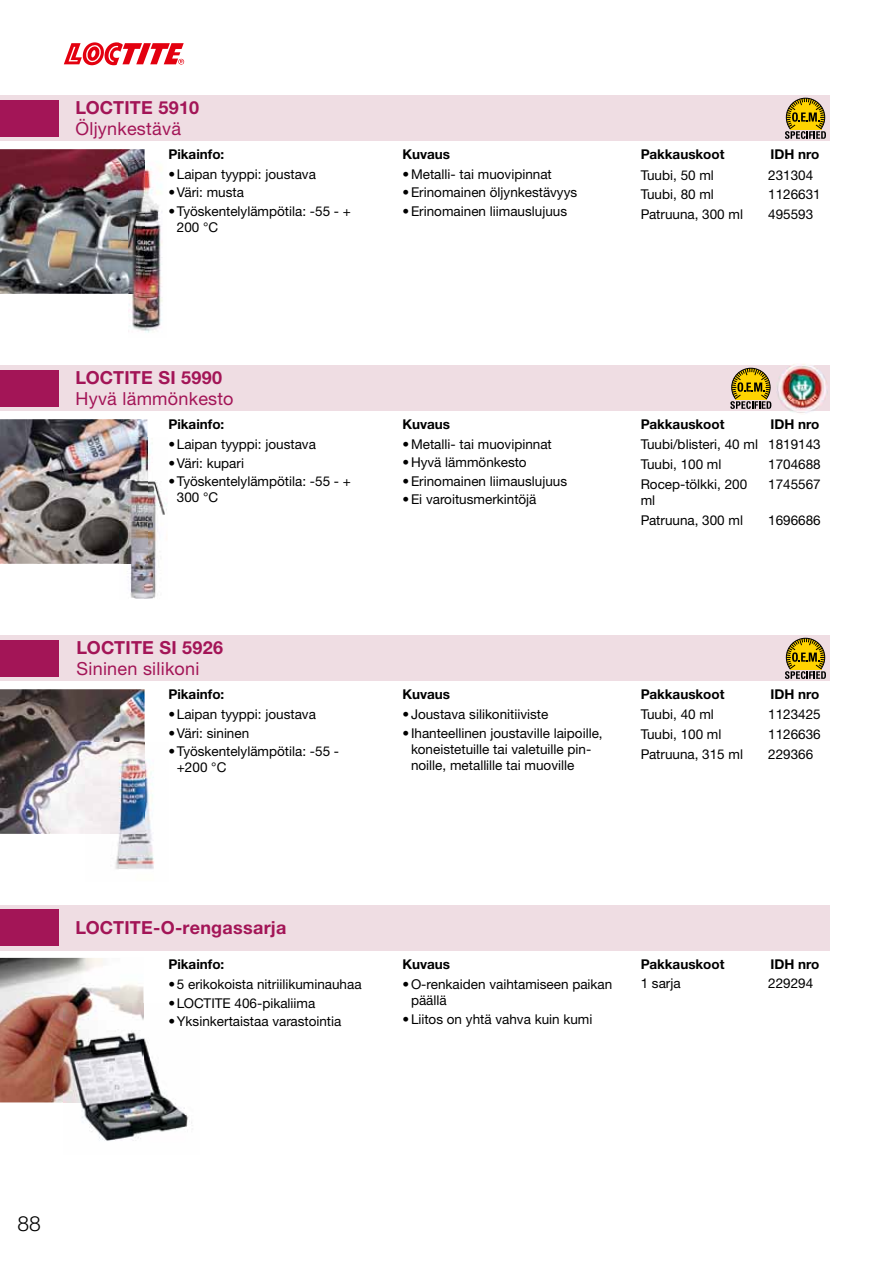
<style>
.page{position:relative;width:893px;height:1263px;background:#fff}
.page>*{position:absolute;margin:0;border:0;box-sizing:border-box;transform-origin:0 0}
.t1{font:300 21px "Helvetica Neue LTW1 G";color:#000}
.t2{font:700 18px "Helvetica Neue LTW1 G";letter-spacing:.015em;color:#a31557}
.t3{font:18px "Helvetica Neue LTW1 G";letter-spacing:.015em;color:#a31557}
.t4{font:13.5px/16.2px "Helvetica Neue LTW1 G";color:#000}
.t5{font:700 13.5px "Helvetica Neue LTW1 G";color:#000}
</style>
<div class="page">
<div style="left:0;top:905px;width:829px;height:45px;background:#efdde3"></div>
<div style="left:0;top:910px;width:59px;height:36px;background:#a31557"></div>
<img style="left:0;top:958px;width:144px;height:144px">
<img style="left:64px;top:1038px;width:128px;height:103px">
<img style="left:64px;top:1004px;width:80px;height:98px">
<div style="left:0;top:96px;width:829px;height:45px;background:#efdde3"></div>
<div style="left:0;top:636px;width:829px;height:45px;background:#efdde3"></div>
<div style="left:0;top:640px;width:59px;height:36px;background:#a31557"></div>
<div style="left:0;top:366px;width:829px;height:45px;background:#efdde3"></div>
<div style="left:0;top:370px;width:59px;height:36px;background:#a31557"></div>
<div style="left:0;top:100px;width:59px;height:36px;background:#a31557"></div>
<img style="left:0;top:689px;width:145px;height:145px">
<img style="left:115px;top:760px;width:39px;height:109px">
<img style="left:85px;top:743px;width:60px;height:91px">
<img style="left:0;top:149px;width:145px;height:145px">
<img style="left:128px;top:161px;width:35px;height:172px">
<img style="left:128px;top:161px;width:17px;height:133px">
<svg style="left:785px;top:98px;width:41px;height:41px"></svg>
<svg style="left:785px;top:638px;width:41px;height:41px"></svg>
<img style="left:777px;top:366px;width:43px;height:45px">
<svg style="left:730px;top:368px;width:41px;height:41px"></svg>
<svg style="left:64px;top:42px;width:120px;height:23px"></svg>
<img style="left:0;top:419px;width:147px;height:145px">
<img style="left:130px;top:437px;width:37px;height:162px">
<img style="left:119px;top:437px;width:28px;height:127px">
<h2 class="t2" style="left:75px;top:97px;width:125px">LOCTITE 5910</h2>
<h2 class="t3" style="left:75px;top:118px;width:107px">Öljynkestävä</h2>
<p class="t5" style="left:168px;top:146px;width:57px">Pikainfo:</p>
<p class="t4" style="left:168px;top:166px;width:149px">• Laipan tyyppi: joustava</p>
<p class="t4" style="left:168px;top:184px;width:77px">• Väri: musta</p>
<p class="t4" style="left:177px;top:203px;width:176px;text-indent:-9px">• Työskentelylämpötila: -55 - +<br>200 °C</p>
<p class="t5" style="left:403px;top:146px;width:49px">Kuvaus</p>
<p class="t4" style="left:403px;top:166px;width:151px">• Metalli- tai muovipinnat</p>
<p class="t4" style="left:403px;top:184px;width:176px">• Erinomainen öljynkestävyys</p>
<p class="t4" style="left:403px;top:203px;width:166px">• Erinomainen liimauslujuus</p>
<p class="t5" style="left:641px;top:146px;width:85px">Pakkauskoot</p>
<p class="t5" style="left:770px;top:146px;width:51px">IDH nro</p>
<p class="t4" style="left:641px;top:166px;width:75px">Tuubi, 50 ml</p>
<p class="t4" style="left:768px;top:166px;width:47px">231304</p>
<p class="t4" style="left:641px;top:186px;width:75px">Tuubi, 80 ml</p>
<p class="t4" style="left:768px;top:186px;width:54px">1126631</p>
<p class="t4" style="left:641px;top:206px;width:104px">Patruuna, 300 ml</p>
<p class="t4" style="left:768px;top:206px;width:47px">495593</p>
<h2 class="t2" style="left:75px;top:367px;width:148px">LOCTITE SI 5990</h2>
<h2 class="t3" style="left:75px;top:388px;width:160px">Hyvä lämmönkesto</h2>
<p class="t5" style="left:168px;top:416px;width:57px">Pikainfo:</p>
<p class="t4" style="left:168px;top:436px;width:149px">• Laipan tyyppi: joustava</p>
<p class="t4" style="left:168px;top:454px;width:77px">• Väri: kupari</p>
<p class="t4" style="left:177px;top:473px;width:176px;text-indent:-9px">• Työskentelylämpötila: -55 - +<br>300 °C</p>
<h2 class="t2" style="left:77px;top:637px;width:148px">LOCTITE SI 5926</h2>
<h2 class="t3" style="left:77px;top:658px;width:124px">Sininen silikoni</h2>
<p class="t5" style="left:168px;top:686px;width:57px">Pikainfo:</p>
<p class="t4" style="left:168px;top:706px;width:149px">• Laipan tyyppi: joustava</p>
<p class="t4" style="left:168px;top:724px;width:82px">• Väri: sininen</p>
<p class="t4" style="left:177px;top:743px;width:164px;text-indent:-9px">• Työskentelylämpötila: -55 - +200 °C</p>
<p class="t5" style="left:403px;top:416px;width:49px">Kuvaus</p>
<p class="t4" style="left:403px;top:436px;width:151px">• Metalli- tai muovipinnat</p>
<p class="t4" style="left:403px;top:454px;width:126px">• Hyvä lämmönkesto</p>
<p class="t4" style="left:403px;top:473px;width:166px">• Erinomainen liimauslujuus</p>
<p class="t4" style="left:403px;top:491px;width:135px">• Ei varoitusmerkintöjä</p>
<p class="t5" style="left:641px;top:416px;width:85px">Pakkauskoot</p>
<p class="t5" style="left:770px;top:416px;width:51px">IDH nro</p>
<p class="t4" style="left:641px;top:434px;width:182px;line-height:19.8px">Tuubi/blisteri, 40 ml 1819143<br>Tuubi, 100 ml</p>
<p class="t4" style="left:768px;top:456px;width:54px">1704688</p>
<p class="t4" style="left:641px;top:475px;width:108px">Rocep-tölkki, 200 ml</p>
<p class="t4" style="left:768px;top:475px;width:54px">1745567</p>
<p class="t4" style="left:641px;top:512px;width:104px">Patruuna, 300 ml</p>
<p class="t4" style="left:768px;top:512px;width:54px">1696686</p>
<p class="t5" style="left:403px;top:686px;width:49px">Kuvaus</p>
<p class="t4" style="left:403px;top:706px;width:147px">• Joustava silikonitiiviste</p>
<p class="t4" style="left:411px;top:724px;width:193px;text-indent:-9px">• Ihanteellinen joustaville laipoille, koneistetuille tai valetuille pin&shy;noille, metallille tai muoville</p>
<p class="t5" style="left:641px;top:686px;width:85px">Pakkauskoot</p>
<p class="t5" style="left:770px;top:686px;width:51px">IDH nro</p>
<p class="t4" style="left:641px;top:706px;width:75px">Tuubi, 40 ml</p>
<p class="t4" style="left:768px;top:706px;width:54px">1123425</p>
<p class="t4" style="left:641px;top:726px;width:82px">Tuubi, 100 ml</p>
<p class="t4" style="left:768px;top:726px;width:54px">1126636</p>
<p class="t4" style="left:641px;top:746px;width:104px">Patruuna, 315 ml</p>
<p class="t4" style="left:768px;top:746px;width:47px">229366</p>
<h2 class="t2" style="left:75px;top:917px;width:213px">LOCTITE-O-rengassarja</h2>
<p class="t5" style="left:168px;top:956px;width:57px">Pikainfo:</p>
<p class="t4" style="left:168px;top:976px;width:195px">• 5 erikokoista nitriilikuminauhaa</p>
<p class="t4" style="left:168px;top:994px;width:148px">• LOCTITE 406-pikaliima</p>
<p class="t4" style="left:168px;top:1013px;width:175px">• Yksinkertaistaa varastointia</p>
<p class="t5" style="left:403px;top:956px;width:49px">Kuvaus</p>
<p class="t4" style="left:411px;top:976px;width:203px;text-indent:-9px">• O-renkaiden vaihtamiseen paikan päällä</p>
<p class="t4" style="left:403px;top:1011px;width:191px">• Liitos on yhtä vahva kuin kumi</p>
<p class="t5" style="left:641px;top:956px;width:85px">Pakkauskoot</p>
<p class="t5" style="left:770px;top:956px;width:51px">IDH nro</p>
<p class="t4" style="left:641px;top:975px;width:42px">1 sarja</p>
<p class="t4" style="left:768px;top:975px;width:47px">229294</p>
<h1 class="t1" style="left:18px;top:1210px;width:25px">88</h1>
</div>
